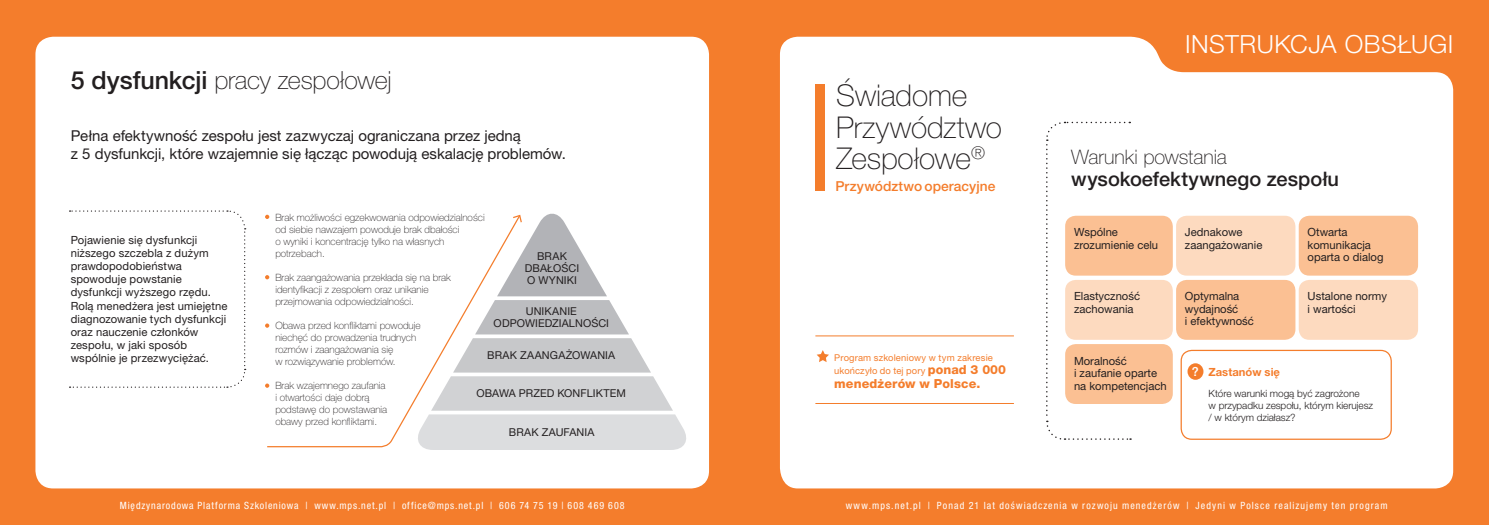
<style>
.page{position:relative;width:1489px;height:525px;background:#fff}
.page>*{position:absolute;margin:0;border:0;box-sizing:border-box;transform-origin:0 0}
.t1{font:100 30px "Helvetica Neue LT Pro";letter-spacing:-.005em;color:#231f20}
.t2{font:100 25px "Helvetica Neue LT Pro";letter-spacing:-.01em;color:#231f20}
.t3{font:300 25px "Helvetica Neue LT Pro";letter-spacing:.02em;color:#fff}
.t4{font:500 20px/22.5px "Helvetica Neue LT Pro";color:#231f20}
.Paragraph_Style_1{font:15px/18px "Helvetica Neue LT Pro";letter-spacing:-.005em;color:#231f20}
.t5{font:500 13.75px "Helvetica Neue LT Pro";letter-spacing:.005em;color:#f47d2c}
.t6{font:800 12.5px "Helvetica Neue LT Pro";letter-spacing:.01em;color:#f47d2c}
.t7{font:500 12.5px "Helvetica Neue LT Pro";color:#fff}
.Paragraph_Style_1-2{font:11.25px/13px "Helvetica Neue LT Pro";color:#231f20}
.t8{font:700 11.25px "Helvetica Neue LT Pro";color:#f47d2c}
.Paragraph_Style_1-3{font:10.88px/12px "Helvetica Neue LT Pro";letter-spacing:.005em;color:#231f20;text-align:center}
.t9{font:100 10px/12px "Helvetica Neue LT Pro";color:#231f20}
.t10{font:condensed 10px "Helvetica Neue LT Pro";letter-spacing:.105em;color:#fff}
.t11{font:condensed 10px "Helvetica Neue LT Pro";letter-spacing:.085em;color:#fff}
.t12{font:300 10px/12px "Helvetica Neue LT Pro";letter-spacing:-.005em;color:#231f20}
.t13{font:9.38px/13.8px "Helvetica Neue LT Pro";letter-spacing:.015em;color:#f47d2c}
.s1{font-weight:500}
.s2{font-weight:800;font-size:12.5px}
.s3{font-weight:100}
</style>
<div class="page">
<div style="left:0;top:0;width:1488px;height:524px;background:#f47d2c"></div>
<div style="left:35px;top:37px;width:674px;height:451px;background:#fff;border-radius:18px"></div>
<div style="left:780px;top:37px;width:672px;height:451px;background:#fff"></div>
<svg style="left:70px;top:210px;width:176px;height:178px"></svg>
<svg style="left:266px;top:214px;width:148px;height:233px"></svg>
<svg style="left:414px;top:213px;width:272px;height:236px"></svg>
<div style="left:815px;top:84px;width:9px;height:106px;background:#f47d2c"></div>
<hr style="left:815px;top:403px;width:198px;height:1px;background:#f47d2c">
<svg style="left:816px;top:350px;width:13px;height:12px"></svg>
<hr style="left:815px;top:335px;width:198px;height:1px;background:#f47d2c">
<div style="left:1065px;top:215px;width:107px;height:60px;background:#fbc093;border-radius:11px"></div>
<div style="left:1065px;top:280px;width:107px;height:59px;background:#fddabf;border-radius:11px"></div>
<div style="left:1065px;top:344px;width:107px;height:60px;background:#fbc093;border-radius:11px"></div>
<div style="left:1175px;top:215px;width:120px;height:60px;background:#fddabf;border-radius:11px"></div>
<div style="left:1175px;top:280px;width:120px;height:59px;background:#fbc093;border-radius:11px"></div>
<div style="left:1298px;top:215px;width:119px;height:60px;background:#fbc093;border-radius:11px"></div>
<div style="left:1298px;top:280px;width:119px;height:59px;background:#fddabf;border-radius:11px"></div>
<div style="left:1180px;top:349px;width:211px;height:90px;border:1px solid #f47d2c;border-radius:11px"></div>
<div style="left:1187px;top:363px;width:16px;height:16px;background:#f47d2c;border-radius:50%"></div>
<svg style="left:1045px;top:121px;width:85px;height:319px"></svg>
<p class="t2" style="left:71px;top:66px;width:322px"><span class="s1">5 dysfunkcji</span> pracy zespołowej</p>
<p class="Paragraph_Style_1" style="left:71px;top:127px;width:496px">Pełna efektywność zespołu jest zazwyczaj ograniczana przez jedną<br>z 5 dysfunkcji, które wzajemnie się łącząc powodują eskalację problemów.</p>
<p class="Paragraph_Style_1-2" style="left:71px;top:234px;width:158px">Pojawienie się dysfunkcji niższego szczebla z dużym prawdopodobieństwa spowoduje powstanie dysfunkcji wyższego rzędu.<br>Rolą menedżera jest umiejętne diagnozowanie tych dysfunkcji oraz nauczenie członków zespołu, w jaki sposób wspólnie je przezwyciężać.</p>
<p class="t9" style="left:275px;top:211px;width:211px">Brak możliwości egzekwowania odpowiedzialności od siebie nawzajem powoduje brak dbałości<br>o wyniki i koncentrację tylko na własnych potrzebach.</p>
<p class="t9" style="left:275px;top:271px;width:177px">Brak zaangażowania przekłada się na brak identyfikacji z zespołem oraz unikanie przejmowania odpowiedzialności.</p>
<p class="t9" style="left:275px;top:319px;width:147px">Obawa przed konfliktami powoduje niechęć do prowadzenia trudnych rozmów i zaangażowania się<br>w rozwiązywanie problemów.</p>
<p class="t9" style="left:275px;top:379px;width:113px">Brak wzajemnego zaufania i otwartości daje dobrą podstawę do powstawania obawy przed konfliktami.</p>
<p class="Paragraph_Style_1-3" style="left:476px;top:387px;width:151px">OBAWA PRZED KONFLIKTEM</p>
<p class="Paragraph_Style_1-3" style="left:524px;top:250px;width:56px">BRAK<br>DBAŁOŚCI<br>O WYNIKI</p>
<p class="Paragraph_Style_1-3" style="left:493px;top:305px;width:117px">UNIKANIE<br>ODPOWIEDZIALNOŚCI</p>
<p class="Paragraph_Style_1-3" style="left:487px;top:349px;width:129px">BRAK ZAANGAŻOWANIA</p>
<p class="Paragraph_Style_1-3" style="left:509px;top:426px;width:87px">BRAK ZAUFANIA</p>
<p class="t1" style="left:836px;top:78px;width:133px">Świadome</p>
<p class="t1" style="left:836px;top:110px;width:167px">Przywództwo</p>
<p class="t1" style="left:836px;top:141px;width:150px">Zespołowe<sup>®</sup></p>
<p class="t5" style="left:835px;top:178px;width:161px">Przywództwo operacyjne</p>
<p class="t13" style="left:834px;top:350px;width:173px">Program szkoleniowy w tym zakresie ukończyło do tej pory <span class="s2">ponad 3 000</span></p>
<p class="t6" style="left:834px;top:376px;width:147px">menedżerów w Polsce.</p>
<h2 class="t3" style="left:1185px;top:29px;width:270px">INSTRUKCJA OBSŁUGI</h2>
<p class="t4" style="left:1071px;top:145px;width:269px"><span class="s3">Warunki powstania </span>wysokoefektywnego zespołu</p>
<p class="Paragraph_Style_1-2" style="left:1073px;top:226px;width:86px;line-height:12.5px">Wspólne zrozumienie celu</p>
<p class="Paragraph_Style_1-2" style="left:1307px;top:226px;width:77px;line-height:12.5px">Otwarta komunikacja oparta o dialog</p>
<p class="Paragraph_Style_1-2" style="left:1307px;top:289px;width:81px">Ustalone normy</p>
<p class="Paragraph_Style_1-2" style="left:1307px;top:302px;width:50px">i wartości</p>
<p class="Paragraph_Style_1-2" style="left:1184px;top:225px;width:59px">Jednakowe</p>
<p class="Paragraph_Style_1-2" style="left:1184px;top:238px;width:79px">zaangażowanie</p>
<p class="Paragraph_Style_1-2" style="left:1073px;top:289px;width:68px">Elastyczność</p>
<p class="Paragraph_Style_1-2" style="left:1073px;top:302px;width:61px">zachowania</p>
<p class="Paragraph_Style_1-2" style="left:1184px;top:290px;width:56px;line-height:12.5px">Optymalna wydajność</p>
<p class="Paragraph_Style_1-2" style="left:1184px;top:314px;width:70px">i efektywność</p>
<p class="Paragraph_Style_1-2" style="left:1073px;top:354px;width:94px;line-height:12.5px">Moralność<br>i zaufanie oparte na kompetencjach</p>
<p class="t7" style="left:1191px;top:364px;width:8px">?</p>
<p class="t8" style="left:1208px;top:365px;width:73px">Zastanów się</p>
<p class="t12" style="left:1208px;top:386px;width:166px">Które warunki mogą być zagrożone<br>w przypadku zespołu, którym kierujesz / w którym działasz?</p>
<p class="t11" style="left:120px;top:499px;width:506px">Międzynarodowa Platforma Szkoleniowa | www.mps.net.pl | office@mps.net.pl | 606 74 75 19 | 608 469 608</p>
<p class="t10" style="left:845px;top:499px;width:543px">www.mps.net.pl | Ponad 21 lat doświadczenia w rozwoju menedżerów | Jedyni w Polsce realizujemy ten program</p>
</div>
